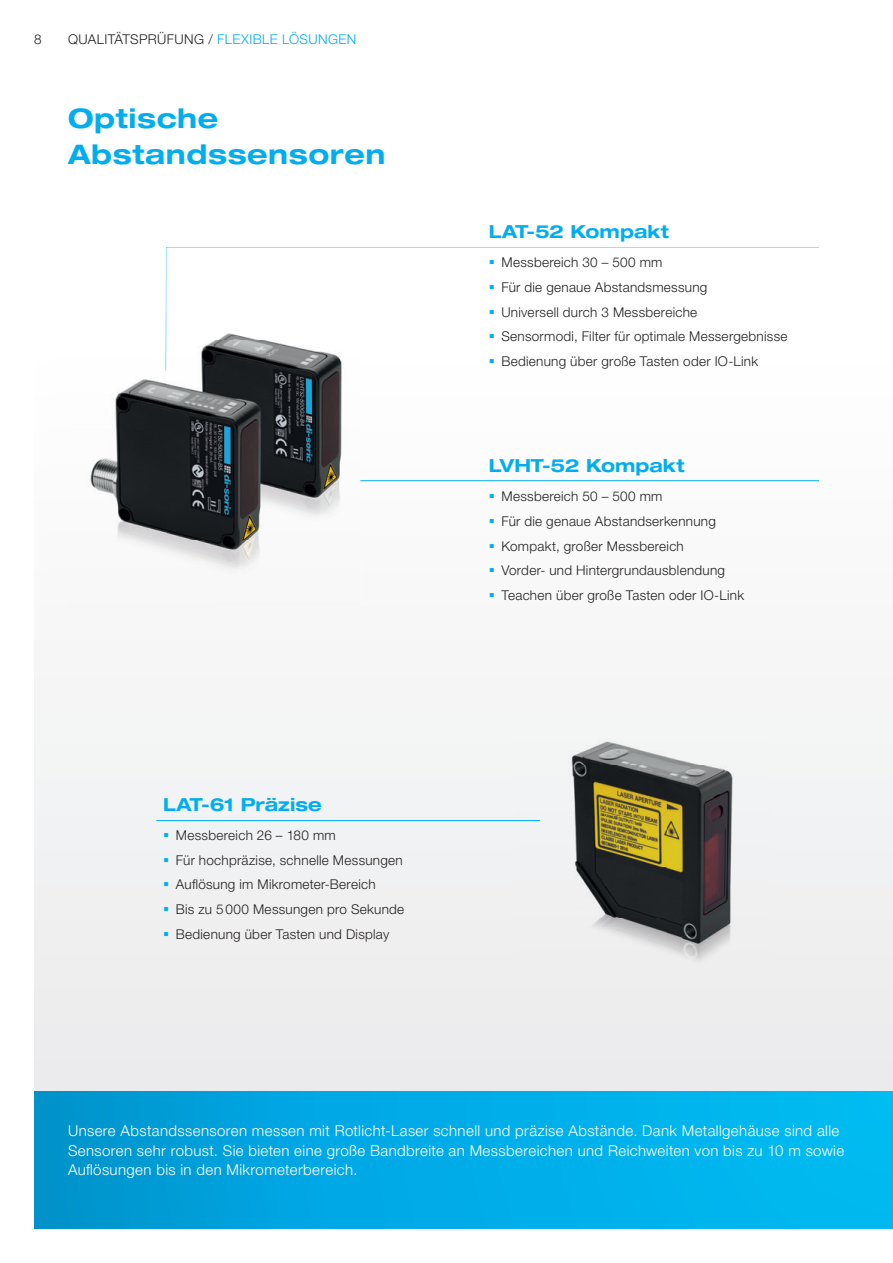
<style>
.page{position:relative;width:893px;height:1263px;background:#fff}
.page>*{position:absolute;margin:0;border:0;box-sizing:border-box;transform-origin:0 0}
.t1{font:700 expanded 27px/36px "Helvetica Neue LTW1 G";letter-spacing:.02em;color:#00aeef}
.t2{font:700 expanded 18px "Helvetica Neue LTW1 G";color:#00aeef}
.t3{font:300 15px/19.5px "Helvetica Neue LTW1 G";letter-spacing:.025em;color:#fff}
.t4{font:300 13.5px/24.8px "Helvetica Neue LTW1 G";letter-spacing:.02em;color:#231f20}
.s1{color:#00aeef}
</style>
<div class="page">
<div style="left:34px;top:480px;width:859px;height:612px;background:#f2f3f4"></div>
<svg style="left:166px;top:247px;width:653px;height:72px"></svg>
<img style="left:514px;top:715px;width:255px;height:255px">
<img style="left:266px;top:340px;width:94px;height:213px">
<img style="left:69px;top:590px;width:146px;height:16px">
<img style="left:215px;top:553px;width:145px;height:53px">
<img style="left:51px;top:328px;width:215px;height:262px">
<img style="left:166px;top:328px;width:1px;height:43px">
<div style="left:34px;top:1092px;width:859px;height:137px;background:linear-gradient(to right,#0097d3,#00bef5)"></div>
<hr style="left:360px;top:480px;width:459px;height:1px;background:#00aeef">
<hr style="left:156px;top:820px;width:384px;height:1px;background:#00aeef">
<svg style="left:490px;top:260px;width:4px;height:4px"></svg>
<svg style="left:490px;top:285px;width:4px;height:4px"></svg>
<svg style="left:490px;top:310px;width:4px;height:4px"></svg>
<svg style="left:490px;top:494px;width:4px;height:4px"></svg>
<svg style="left:490px;top:519px;width:4px;height:4px"></svg>
<svg style="left:490px;top:544px;width:4px;height:4px"></svg>
<svg style="left:490px;top:568px;width:4px;height:4px"></svg>
<svg style="left:490px;top:593px;width:4px;height:4px"></svg>
<svg style="left:164px;top:833px;width:4px;height:4px"></svg>
<svg style="left:164px;top:858px;width:4px;height:4px"></svg>
<svg style="left:164px;top:882px;width:4px;height:4px"></svg>
<svg style="left:164px;top:907px;width:4px;height:4px"></svg>
<svg style="left:164px;top:932px;width:4px;height:4px"></svg>
<p class="t4" style="left:34px;top:26px;width:9px">8</p>
<p class="t4" style="left:68px;top:26px;width:290px">QUALITÄTSPRÜFUNG / <span class="s1">FLEXIBLE LÖSUNGEN</span></p>
<h1 class="t1" style="left:68px;top:99px;width:319px">Optische<br>Abstandssensoren</h1>
<h2 class="t2" style="left:163px;top:793px;width:160px">LAT-61 Präzise</h2>
<p class="t4" style="left:176px;top:823px;width:230px">Messbereich 26 – 180 mm<br>Für hochpräzise, schnelle Messungen<br>Auflösung im Mikrometer-Bereich<br>Bis zu 5 000 Messungen pro Sekunde<br>Bedienung über Tasten und Display</p>
<h2 class="t2" style="left:489px;top:220px;width:182px">LAT-52 Kompakt</h2>
<p class="t4" style="left:501px;top:250px;width:287px">Messbereich 30 – 500 mm<br>Für die genaue Abstandsmessung<br>Universell durch 3 Messbereiche<br>Sensormodi, Filter für optimale Messergebnisse Bedienung über große Tasten oder IO-Link</p>
<h2 class="t2" style="left:489px;top:454px;width:197px">LVHT-52 Kompakt</h2>
<p class="t4" style="left:501px;top:484px;width:244px">Messbereich 50 – 500 mm<br>Für die genaue Abstandserkennung<br>Kompakt, großer Messbereich<br>Vorder- und Hintergrundausblendung<br>Teachen über große Tasten oder IO-Link</p>
<p class="t3" style="left:68px;top:1121px;width:778px">Unsere Abstandssensoren messen mit Rotlicht-Laser schnell und präzise Abstände. Dank Metallgehäuse sind alle<br>Sensoren sehr robust. Sie bieten eine große Bandbreite an Messbereichen und Reichweiten von bis zu 10 m sowie<br>Auflösungen bis in den Mikrometerbereich.</p>
</div>
